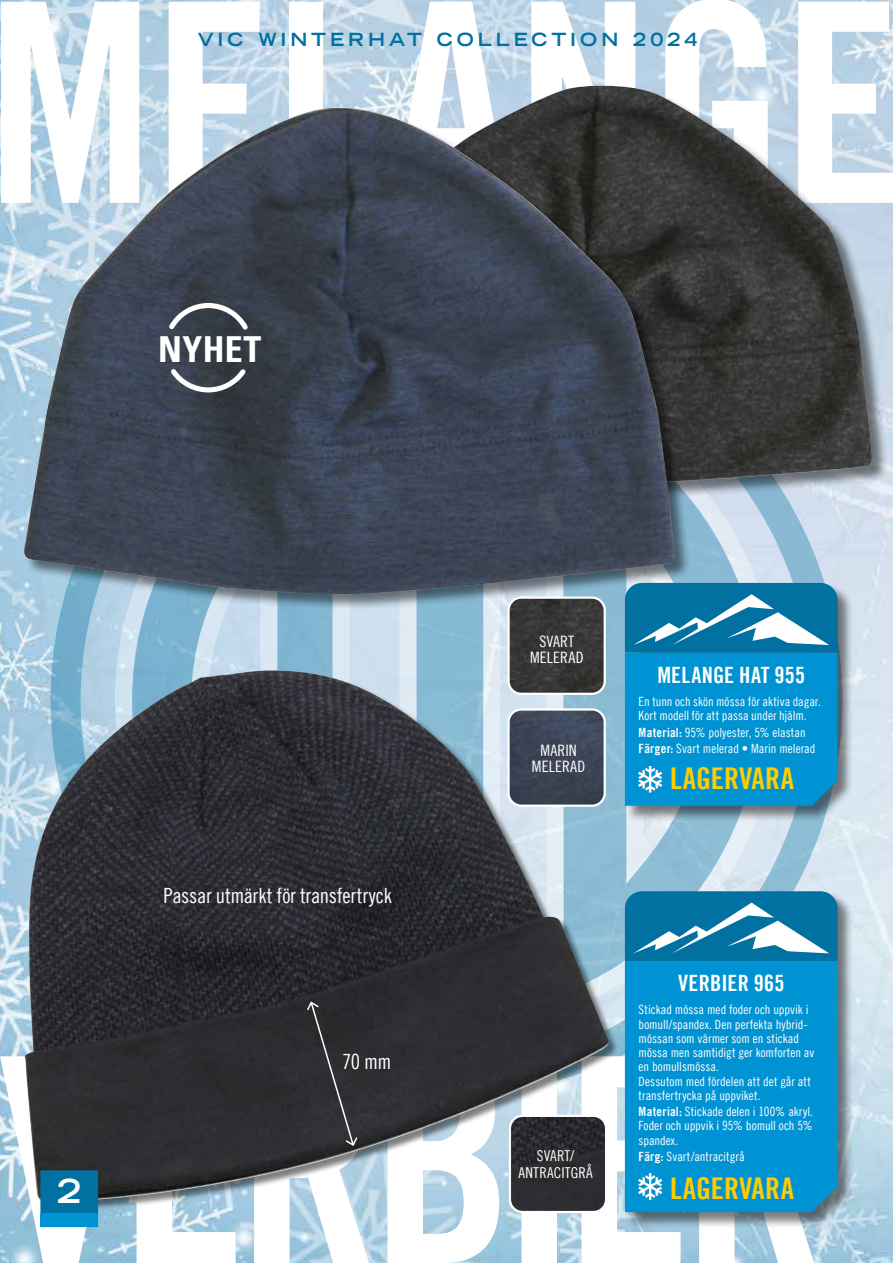
<style>
.page{position:relative;width:893px;height:1263px;background:#fff}
.page>*{position:absolute;margin:0;border:0;box-sizing:border-box;transform-origin:0 0}
.t1{font:700 condensed 35.7px "Univers LT Std";letter-spacing:.015em;color:#fff}
.t2{font:700 expanded 33px "Trade Gothic LT Std";color:#fff}
.t3{font:30px "Trade Gothic LT Bold Cond Twenty";color:#fc0}
.t4{font:22.5px "Trade Gothic LT Bold Cond Twenty";letter-spacing:.01em;color:#fff}
.t5{font:21px "Trade Gothic LT Cond Eighteen";letter-spacing:-.01em;color:#fff}
.t6{font:700 expanded 18px "Trade Gothic LT";letter-spacing:.22em;color:#0071a0}
.t7{font:15.75px/16.5px "Trade Gothic LT Cond Eighteen";letter-spacing:.01em;color:#fff;text-align:center}
.t8{font:15px/16.5px "Trade Gothic LT Cond Eighteen";letter-spacing:.01em;color:#fff;text-align:center}
.t9{font:12.75px/14.2px "Trade Gothic LT Cond Eighteen";color:#fff}
.s1{font-family:"Trade Gothic LT Bold Cond Twenty"}
</style>
<div class="page">
<img style="left:0;top:0;width:893px;height:1263px">
<svg style="left:106px;top:611px;width:245px;height:59px;background:#a7cbe0"></svg>
<svg style="left:351px;top:611px;width:156px;height:59px;background:#b3d1e3"></svg>
<svg style="left:606px;top:501px;width:180px;height:528px;background:#b1cfe2"></svg>
<svg style="left:1px;top:0;width:892px;height:206px"></svg>
<svg style="left:0;top:1056px;width:814px;height:207px"></svg>
<div style="left:625px;top:891px;width:229px;height:338px;background:#000;opacity:.5"></div>
<svg style="left:625px;top:891px;width:212px;height:70px;background:#2887af"></svg>
<div style="left:625px;top:961px;width:212px;height:251px;background:#0093d3"></div>
<svg style="left:638px;top:1173px;width:24px;height:26px"></svg>
<div style="left:25px;top:671px;width:594px;height:542px;background:#000;opacity:.5"></div>
<img style="left:22px;top:670px;width:588px;height:534px">
<svg style="left:306px;top:1000px;width:53px;height:147px;background:#343438"></svg>
<div style="left:41px;top:1170px;width:57px;height:57px;background:#0071a0;border:1px solid #0071a0"></div>
<div style="left:41px;top:1214px;width:57px;height:13px;background:#0093d3"></div>
<div style="left:625px;top:583px;width:229px;height:239px;background:#000;opacity:.5"></div>
<svg style="left:625px;top:583px;width:212px;height:223px;background:#0f91c8"></svg>
<div style="left:317px;top:86px;width:571px;height:415px;background:#000;opacity:.5"></div>
<img style="left:315px;top:86px;width:558px;height:398px">
<div style="left:25px;top:108px;width:666px;height:503px;background:#000;opacity:.5"></div>
<img style="left:23px;top:108px;width:653px;height:486px">
<svg style="left:165px;top:300px;width:87px;height:34px;background:#565c65"></svg>
<svg style="left:166px;top:364px;width:84px;height:31px;background:#595d67"></svg>
<img style="left:508px;top:709px;width:97px;height:97px">
<div style="left:507px;top:708px;width:99px;height:99px;border:2px solid #fff;border-radius:13px"></div>
<img style="left:508px;top:598px;width:97px;height:96px">
<div style="left:507px;top:596px;width:99px;height:99px;border:2px solid #fff;border-radius:13px"></div>
<img style="left:510px;top:1116px;width:96px;height:96px">
<div style="left:509px;top:1115px;width:98px;height:98px;border:2px solid #fff;border-radius:13px"></div>
<h3 class="t6" style="left:198px;top:28px;width:501px">VIC WINTERHAT COLLECTION 2024</h3>
<h1 class="t1" style="left:158px;top:327px;width:105px">NYHET</h1>
<h2 class="t2" style="left:57px;top:1170px;width:25px">2</h2>
<h3 class="t5" style="left:163px;top:883px;width:230px">Passar utmärkt för transfertryck</h3>
<h3 class="t5" style="left:342px;top:1049px;width:51px">70 mm</h3>
<p class="t7" style="left:530px;top:633px;width:55px">SVART<br>MELERAD</p>
<p class="t7" style="left:532px;top:741px;width:55px">MARIN<br>MELERAD</p>
<h3 class="t4" style="left:657px;top:661px;width:149px">MELANGE HAT 955</h3>
<p class="t9" style="left:639px;top:694px;width:184px">En tunn och skön mössa för aktiva dagar.<br>Kort modell för att passa under hjälm.</p>
<p class="t9" style="left:639px;top:724px;width:178px;line-height:16.4px"><span class="s1">Material:</span> 95% polyester, 5% elastan<br><span class="s1">Färger:</span> Svart melerad • Marin melerad</p>
<h3 class="t3" style="left:670px;top:760px;width:125px">LAGERVARA</h3>
<p class="t8" style="left:518px;top:1147px;width:76px">SVART/<br>ANTRACITGRÅ</p>
<h3 class="t4" style="left:678px;top:969px;width:108px">VERBIER 965</h3>
<p class="t9" style="left:639px;top:1002px;width:177px">Stickad mössa med foder och uppvik i bomull/spandex. Den perfekta hybrid&shy;mössan som värmer som en stickad mössa men samtidigt ger komforten av en bomullsmössa.<br>Dessutom med fördelen att det går att transfertrycka på uppviket.</p>
<p class="t9" style="left:639px;top:1104px;width:176px;text-align:justify"><span class="s1">Material:</span> Stickade delen i 100% akryl.<br>Foder och uppvik i 95% bomull och 5% spandex.</p>
<p class="t9" style="left:639px;top:1149px;width:108px"><span class="s1">Färg:</span> Svart/antracitgrå</p>
<h3 class="t3" style="left:670px;top:1169px;width:125px">LAGERVARA</h3>
</div>
